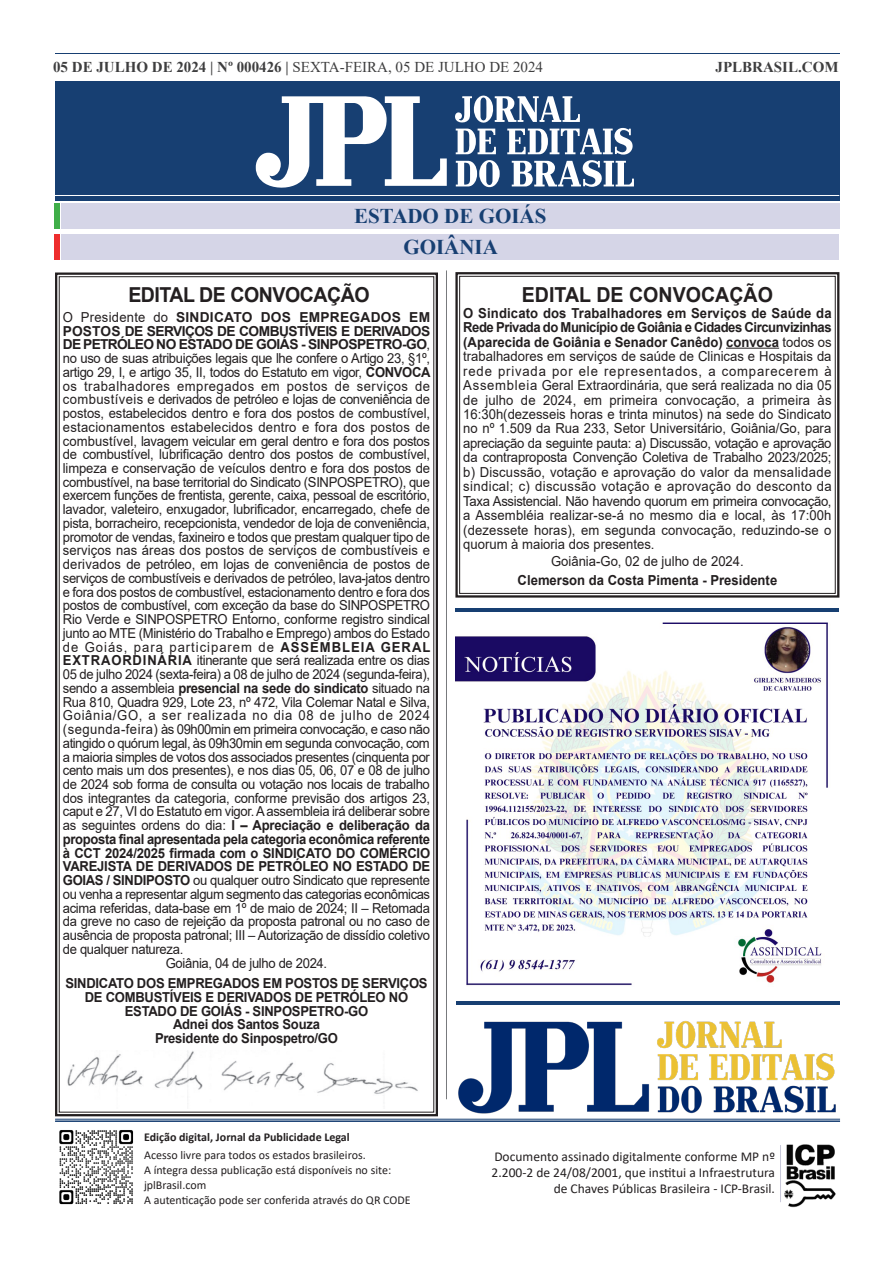
<style>
.page{position:relative;width:893px;height:1263px;background:#fff}
.page>*{position:absolute;margin:0;border:0;box-sizing:border-box;transform-origin:0 0}
.t1{font:700 21px "Times New Roman";color:#173f72}
.t2{font:700 20.7px "Arial";color:#231f20;scale:.95 1}
.t3{font:700 20.55px "Arial";letter-spacing:-.025em;color:#231f20;scale:.95 1}
.t4{font:15px "Times New Roman";color:#3e3e3f}
.t5{font:700 15px "Times New Roman";color:#3e3e3f}
.t6{font:13.8px/14.4px "Arial";letter-spacing:-.025em;color:#231f20;text-align:justify;scale:.95 1}
.t7{font:700 13.8px/13.8px "Arial";letter-spacing:-.02em;color:#231f20;text-align:center;scale:.95 1}
.t8{font:13.8px "Arial";letter-spacing:.015em;color:#231f20;scale:.95 1}
.t9{font:13.8px "Arial";letter-spacing:.005em;color:#231f20;scale:.95 1}
.t10{font:13.8px "Arial";letter-spacing:.04em;color:#231f20;scale:.95 1}
.t11{font:13.8px "Arial";letter-spacing:.055em;color:#231f20;scale:.95 1}
.t12{font:700 13.8px "Arial";letter-spacing:-.02em;color:#231f20}
.t13{font:13.8px "Arial";letter-spacing:.075em;color:#231f20;scale:.95 1}
.t14{font:700 13.8px "Arial";letter-spacing:-.04em;color:#231f20}
.t15{font:700 13.8px "Arial";letter-spacing:.02em;color:#231f20}
.t16{font:700 13.8px "Arial";color:#231f20;scale:.95 1}
.t17{font:13.8px "Arial";color:#231f20;scale:.95 1}
.t18{font:13.5px/16.2px "Calibri";color:#231f20;text-align:right}
.t19{font:12px/15px "Calibri";color:#231f20}
.t20{font:700 12px "Calibri";color:#231f20}
.s1{font-weight:700}
.s2{font-weight:400}
</style>
<div class="page">
<div style="left:455px;top:272px;width:384px;height:326px;border:2px solid #231f20"></div>
<div style="left:459px;top:276px;width:377px;height:318px;border:1px solid #231f20"></div>
<hr style="left:726px;top:348px;width:53px;height:1px;background:#231f20">
<div style="left:55px;top:81px;width:784px;height:120px;background:#173f72"></div>
<svg style="left:256px;top:96px;width:191px;height:92px"></svg>
<svg style="left:455px;top:95px;width:179px;height:92px"></svg>
<img style="left:780px;top:1144px;width:56px;height:64px">
<hr style="left:780px;top:1145px;width:1px;height:57px;background:#c7c7d9">
<hr style="left:55px;top:54px;width:785px;height:1px;background:#173f72">
<img style="left:59px;top:1130px;width:75px;height:75px">
<hr style="left:54px;top:195px;width:785px;height:1px;background:#fff">
<hr style="left:55px;top:1119px;width:785px;height:1px;background:#173f72">
<hr style="left:55px;top:1120px;width:785px;height:2px;background:#173f72">
<div style="left:54px;top:203px;width:6px;height:25px;background:#40ae49"></div>
<div style="left:61px;top:234px;width:778px;height:25px;background:#d5d5e7"></div>
<div style="left:54px;top:234px;width:6px;height:25px;background:#ee2d2d"></div>
<div style="left:61px;top:203px;width:778px;height:25px;background:#d5d5e7"></div>
<hr style="left:446px;top:270px;width:1px;height:829px;background:#787a7d">
<hr style="left:455px;top:608px;width:384px;height:3px;background:#173f72">
<img style="left:455px;top:622px;width:373px;height:364px">
<img style="left:451px;top:1001px;width:390px;height:121px">
<div style="left:55px;top:273px;width:383px;height:843px;border:2px solid #231f20"></div>
<img style="left:67px;top:1050px;width:351px;height:48px">
<p class="t4" style="left:53px;top:57px;width:491px"><span class="s1">05 DE JULHO DE 2024 | Nº 000426 |</span> SEXTA-FEIRA, 05 DE JULHO DE 2024</p>
<p class="t5" style="left:716px;top:57px;width:124px">JPLBRASIL.COM</p>
<h1 class="t1" style="left:354px;top:201px;width:194px">ESTADO DE GOIÁS</h1>
<h1 class="t1" style="left:403px;top:231px;width:96px">GOIÂNIA</h1>
<h3 class="t3" style="left:128px;top:281px;width:255px">EDITAL DE CONVOCAÇÃO</h3>
<p class="t15" style="left:63px;top:307px;width:369px"><span class="s2">O Presidente do</span> SINDICATO DOS EMPREGADOS EM</p>
<p class="t14" style="left:63px;top:321px;width:369px">POSTOS DE SERVIÇOS DE COMBUSTÍVEIS E DERIVADOS</p>
<p class="t12" style="left:63px;top:335px;width:369px">DE PETRÓLEO NO ESTADO DE GOIÁS - SINPOSPETRO-GO<span class="s2">,</span></p>
<p class="t6" style="left:63px;top:351px;width:388px">no uso de suas atribuições legais que lhe confere o Artigo 23, §1º,</p>
<p class="t6" style="left:63px;top:365px;width:389px">artigo 29, I, e artigo 35, II, todos do Estatuto em vigor, <span class="s1">CONVOCA</span></p>
<p class="t10" style="left:63px;top:376px;width:388px">os trabalhadores empregados em postos de serviços de</p>
<p class="t6" style="left:63px;top:392px;width:388px">combustíveis e derivados de petróleo e lojas de conveniência de</p>
<p class="t6" style="left:63px;top:406px;width:388px">postos, estabelecidos dentro e fora dos postos de combustível,</p>
<p class="t8" style="left:63px;top:417px;width:388px">estacionamentos estabelecidos dentro e fora dos postos de</p>
<p class="t6" style="left:63px;top:433px;width:388px">combustível, lavagem veicular em geral dentro e fora dos postos</p>
<p class="t6" style="left:63px;top:447px;width:388px">de combustível, lubrificação dentro dos postos de combustível,</p>
<p class="t6" style="left:63px;top:461px;width:388px">limpeza e conservação de veículos dentro e fora dos postos de</p>
<p class="t6" style="left:63px;top:475px;width:388px">combustível, na base territorial do Sindicato (SINPOSPETRO), que</p>
<p class="t6" style="left:63px;top:488px;width:388px">exercem funções de frentista, gerente, caixa, pessoal de escritório,</p>
<p class="t6" style="left:63px;top:502px;width:388px">lavador, valeteiro, enxugador, lubrificador, encarregado, chefe de</p>
<p class="t6" style="left:63px;top:516px;width:388px">pista, borracheiro, recepcionista, vendedor de loja de conveniência,</p>
<p class="t6" style="left:63px;top:529px;width:388px">promotor de vendas, faxineiro e todos que prestam qualquer tipo de</p>
<p class="t9" style="left:63px;top:541px;width:388px">serviços nas áreas dos postos de serviços de combustíveis e</p>
<p class="t6" style="left:63px;top:557px;width:388px">derivados de petróleo, em lojas de conveniência de postos de</p>
<p class="t6" style="left:63px;top:571px;width:388px">serviços de combustíveis e derivados de petróleo, lava-jatos dentro</p>
<p class="t6" style="left:63px;top:584px;width:388px">e fora dos postos de combustível, estacionamento dentro e fora dos</p>
<p class="t6" style="left:63px;top:598px;width:388px">postos de combustível, com exceção da base do SINPOSPETRO</p>
<p class="t6" style="left:63px;top:612px;width:388px">Rio Verde e SINPOSPETRO Entorno, conforme registro sindical</p>
<p class="t6" style="left:63px;top:626px;width:388px">junto ao MTE (Ministério do Trabalho e Emprego) ambos do Estado</p>
<p class="t13" style="left:63px;top:637px;width:388px">de Goiás, para participarem de <span class="s1">ASSEMBLEIA GERAL</span></p>
<p class="t6" style="left:63px;top:653px;width:388px"><span class="s1">EXTRAORDINÁRIA</span> itinerante que será realizada entre os dias</p>
<p class="t6" style="left:63px;top:667px;width:388px">05 de julho 2024 (sexta-feira) a 08 de julho de 2024 (segunda-feira),</p>
<p class="t7" style="left:63px;top:681px;width:388px"><span class="s2">sendo a assembleia</span> presencial na sede do sindicato <span class="s2">situado na</span></p>
<p class="t6" style="left:63px;top:694px;width:388px">Rua 810, Quadra 929, Lote 23, nº 472, Vila Colemar Natal e Silva,</p>
<p class="t11" style="left:63px;top:706px;width:388px">Goiânia/GO, a ser realizada no dia 08 de julho de 2024</p>
<p class="t6" style="left:63px;top:722px;width:388px">(segunda-feira) às 09h00min em primeira convocação, e caso não</p>
<p class="t6" style="left:63px;top:736px;width:388px">atingido o quórum legal, às 09h30min em segunda convocação, com</p>
<p class="t6" style="left:63px;top:749px;width:388px">a maioria simples de votos dos associados presentes (cinquenta por</p>
<p class="t6" style="left:63px;top:763px;width:388px">cento mais um dos presentes), e nos dias 05, 06, 07 e 08 de julho</p>
<p class="t6" style="left:63px;top:777px;width:388px">de 2024 sob forma de consulta ou votação nos locais de trabalho</p>
<p class="t6" style="left:63px;top:791px;width:388px">dos integrantes da categoria, conforme previsão dos artigos 23,</p>
<p class="t6" style="left:63px;top:804px;width:388px">caput e 27, VI do Estatuto em vigor. A assembleia irá deliberar sobre</p>
<p class="t7" style="left:63px;top:819px;width:388px"><span class="s2">as seguintes ordens do dia:</span> I – Apreciação e deliberação da</p>
<p class="t7" style="left:63px;top:832px;width:388px">proposta final apresentada pela categoria econômica referente</p>
<p class="t7" style="left:63px;top:846px;width:388px">à CCT 2024/2025 firmada com o SINDICATO DO COMÉRCIO</p>
<p class="t7" style="left:63px;top:860px;width:388px">VAREJISTA DE DERIVADOS DE PETRÓLEO NO ESTADO DE</p>
<p class="t6" style="left:63px;top:873px;width:388px"><span class="s1">GOIAS / SINDIPOSTO</span> ou qualquer outro Sindicato que represente</p>
<p class="t6" style="left:63px;top:887px;width:388px">ou venha a representar algum segmento das categorias econômicas</p>
<p class="t6" style="left:63px;top:900px;width:388px">acima referidas, data-base em 1º de maio de 2024; II – Retomada</p>
<p class="t6" style="left:63px;top:914px;width:388px">da greve no caso de rejeição da proposta patronal ou no caso de</p>
<p class="t6" style="left:63px;top:928px;width:388px">ausência de proposta patronal; III – Autorização de dissídio coletivo</p>
<p class="t6" style="left:63px;top:942px;width:128px">de qualquer natureza.</p>
<p class="t6" style="left:166px;top:955px;width:171px">Goiânia, 04 de julho de 2024.</p>
<p class="t7" style="left:65px;top:977px;width:383px">SINDICATO DOS EMPREGADOS EM POSTOS DE SERVIÇOS DE COMBUSTÍVEIS E DERIVADOS DE PETRÓLEO NO ESTADO DE GOIÁS - SINPOSPETRO-GO<br>Adnei dos Santos Souza<br>Presidente do Sinpospetro/GO</p>
<h2 class="t2" style="left:522px;top:280px;width:266px">EDITAL DE CONVOCAÇÃO</h2>
<p class="t6" style="left:463px;top:306px;width:389px"><span class="s1">O Sindicato dos Trabalhadores em Serviços de Saúde da Rede Privada do Município de Goiânia e Cidades Circunvizinhas (Aparecida de Goiânia e Senador Canêdo) convoca</span> todos os trabalhadores em serviços de saúde de Clinicas e Hospitais da rede privada por ele representados, a comparecerem à Assembleia Geral Extraordinária, que será realizada no dia 05 de julho de 2024, em primeira convocação, a primeira às 16:30h(dezesseis horas e trinta minutos) na sede do Sindicato no nº 1.509 da Rua 233, Setor Universitário, Goiânia/Go, para apreciação da seguinte pauta: a) Discussão, votação e aprovação da contraproposta Convenção Coletiva de Trabalho 2023/2025; b) Discussão, votação e aprovação do valor da mensalidade sindical; c) discussão votação e aprovação do desconto da Taxa Assistencial. Não havendo quorum em primeira convocação, a Assembléia realizar-se-á no mesmo dia e local, às 17:00h (dezessete horas), em segunda convocação, reduzindo-se o quorum à maioria dos presentes.</p>
<p class="t17" style="left:551px;top:552px;width:204px">Goiânia-Go, 02 de julho de 2024.</p>
<p class="t16" style="left:518px;top:570px;width:275px">Clemerson da Costa Pimenta - Presidente</p>
<p class="t20" style="left:144px;top:1128px;width:207px">Edição digital, Jornal da Publicidade Legal</p>
<p class="t19" style="left:144px;top:1147px;width:268px">Acesso livre para todos os estados brasileiros.<br>A íntegra dessa publicação está disponíveis no site: jplBrasil.com<br>A autenticação pode ser conferida através do QR CODE</p>
<p class="t18" style="left:492px;top:1148px;width:285px">Documento assinado digitalmente conforme MP nº<br>2.200-2 de 24/08/2001, que institui a Infraestrutura de Chaves Públicas Brasileira - ICP-Brasil.</p>
</div>
